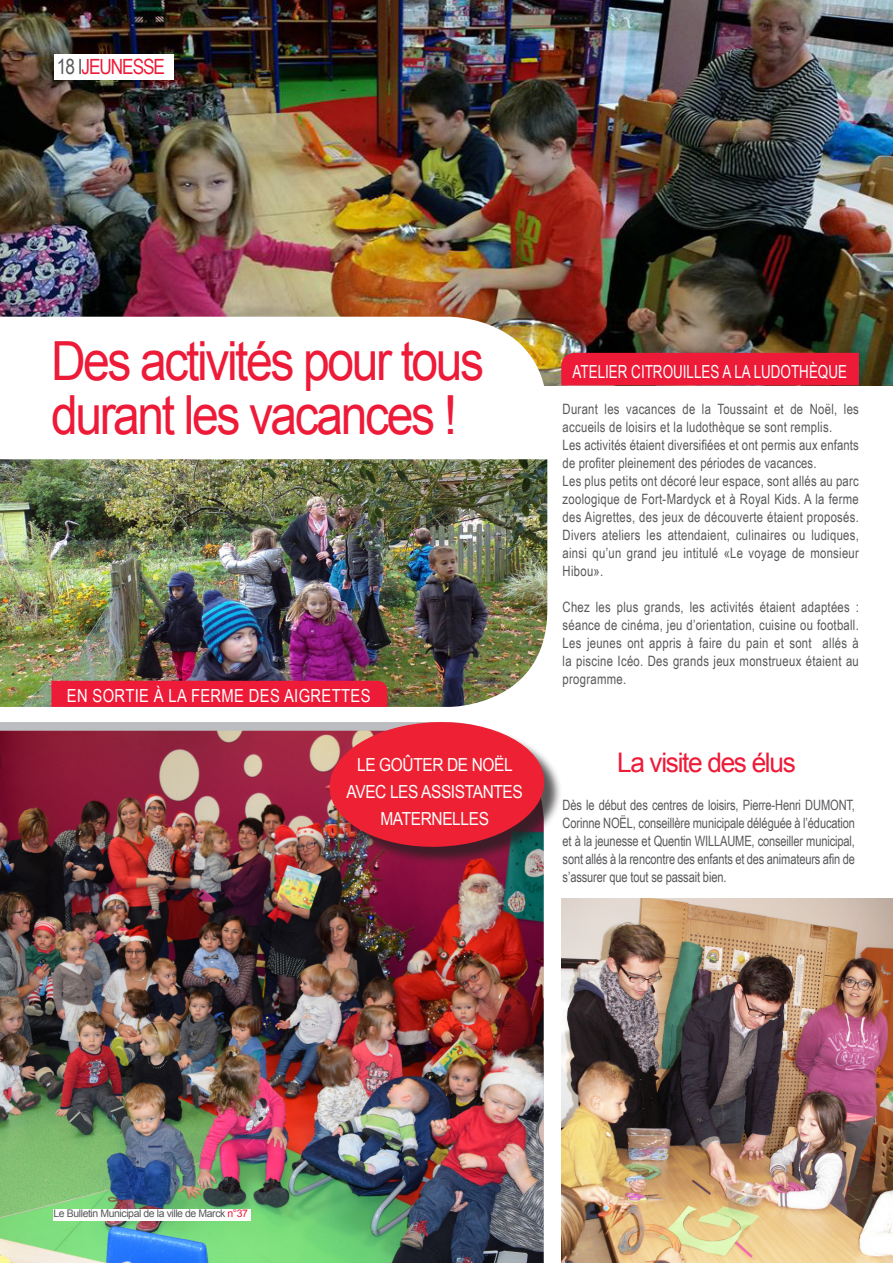
<style>
.page{position:relative;width:893px;height:1263px;background:#fff}
.page>*{position:absolute;margin:0;border:0;box-sizing:border-box;transform-origin:0 0}
.t1{font:54px "Arial";letter-spacing:-.05em;color:#ed1a38;scale:.89 1}
.t2{font:27px "Arial";letter-spacing:-.05em;color:#ed1a38}
.t3{font:21px "Arial Narrow";letter-spacing:-.05em;color:#ed1a38}
.t4{font:18px "Arial";letter-spacing:-.025em;color:#fff;scale:.86 1}
.t5{font:18px "Arial Narrow";color:#fff;scale:.91 1}
.t6{font:18px "Arial Narrow";letter-spacing:.02em;color:#fff}
.BM_gris{font:14.25px/18px "Arial Narrow";letter-spacing:.02em;color:#57585a;text-align:justify}
.BM_gris-2{font:14.25px/18px "Arial Narrow";letter-spacing:.02em;color:#57585a;text-align:justify;scale:.95 1}
.t7{font:10.5px "Arial";letter-spacing:-.04em;color:#57585a}
.s1{color:#57585a}
.s2{color:#ed1a38}
</style>
<div class="page">
<svg style="left:874px;top:385px;width:19px;height:1px"></svg>
<img style="left:561px;top:898px;width:332px;height:365px">
<img style="left:0;top:0;width:893px;height:385px">
<svg style="left:0;top:317px;width:547px;height:69px"></svg>
<img style="left:0;top:731px;width:544px;height:532px">
<img style="left:0;top:459px;width:547px;height:248px">
<div style="left:51px;top:681px;width:336px;height:26px;background:#ed1a38"></div>
<div style="left:561px;top:353px;width:298px;height:32px;background:#ed1a38"></div>
<div style="left:332px;top:724px;width:231px;height:141px;background:#231f20;opacity:.75"></div>
<svg style="left:328px;top:722px;width:217px;height:127px;background:#d73544"></svg>
<div style="left:54px;top:1209px;width:197px;height:11px;background:#fff"></div>
<div style="left:54px;top:54px;width:120px;height:26px;background:#fff"></div>
<p class="t3" style="left:57px;top:52px;width:110px"><span class="s1">18 I</span>JEUNESSE</p>
<p class="t1" style="left:51px;top:325px;width:488px">Des activités pour tous</p>
<p class="t1" style="left:51px;top:379px;width:458px">durant les vacances !</p>
<p class="BM_gris" style="left:563px;top:399px;width:298px">Durant les vacances de la Toussaint et de Noël, les</p>
<p class="t5" style="left:573px;top:358px;width:303px">ATELIER CITROUILLES A LA LUDOTHÈQUE</p>
<p class="BM_gris" style="left:563px;top:417px;width:271px">accueils de loisirs et la ludothèque se sont remplis.</p>
<p class="BM_gris" style="left:563px;top:435px;width:298px">Les activités étaient diversifiées et ont permis aux enfants de profiter pleinement des périodes de vacances.</p>
<p class="BM_gris" style="left:563px;top:471px;width:298px">Les plus petits ont décoré leur espace, sont allés au parc zoologique de Fort-Mardyck et à Royal Kids. A la ferme des Aigrettes, des jeux de découverte étaient proposés.<br>Divers ateliers les attendaient, culinaires ou ludiques, ainsi qu’un grand jeu intitulé «Le voyage de monsieur Hibou».</p>
<p class="BM_gris" style="left:563px;top:597px;width:298px">Chez les plus grands, les activités étaient adaptées : séance de cinéma, jeu d’orientation, cuisine ou football.<br>Les jeunes ont appris à faire du pain et sont allés à la piscine Icéo. Des grands jeux monstrueux étaient au programme.</p>
<p class="t6" style="left:67px;top:682px;width:305px">EN SORTIE À LA FERME DES AIGRETTES</p>
<p class="t4" style="left:357px;top:753px;width:182px">LE GOÛTER DE NOËL</p>
<p class="t4" style="left:347px;top:780px;width:206px">AVEC LES ASSISTANTES</p>
<p class="t4" style="left:380px;top:807px;width:128px">MATERNELLES</p>
<p class="t2" style="left:617px;top:744px;width:180px">La visite des élus</p>
<p class="BM_gris-2" style="left:563px;top:795px;width:309px">Dès le début des centres de loisirs, Pierre-Henri DUMONT, Corinne NOËL, conseillère municipale déléguée à l’éducation et à la jeunesse et Quentin WILLAUME, conseiller municipal, sont allés à la rencontre des enfants et des animateurs afin de s’assurer que tout se passait bien.</p>
<p class="t7" style="left:54px;top:1206px;width:196px">Le Bulletin Municipal de la ville de Marck <span class="s2">n°37</span></p>
</div>
